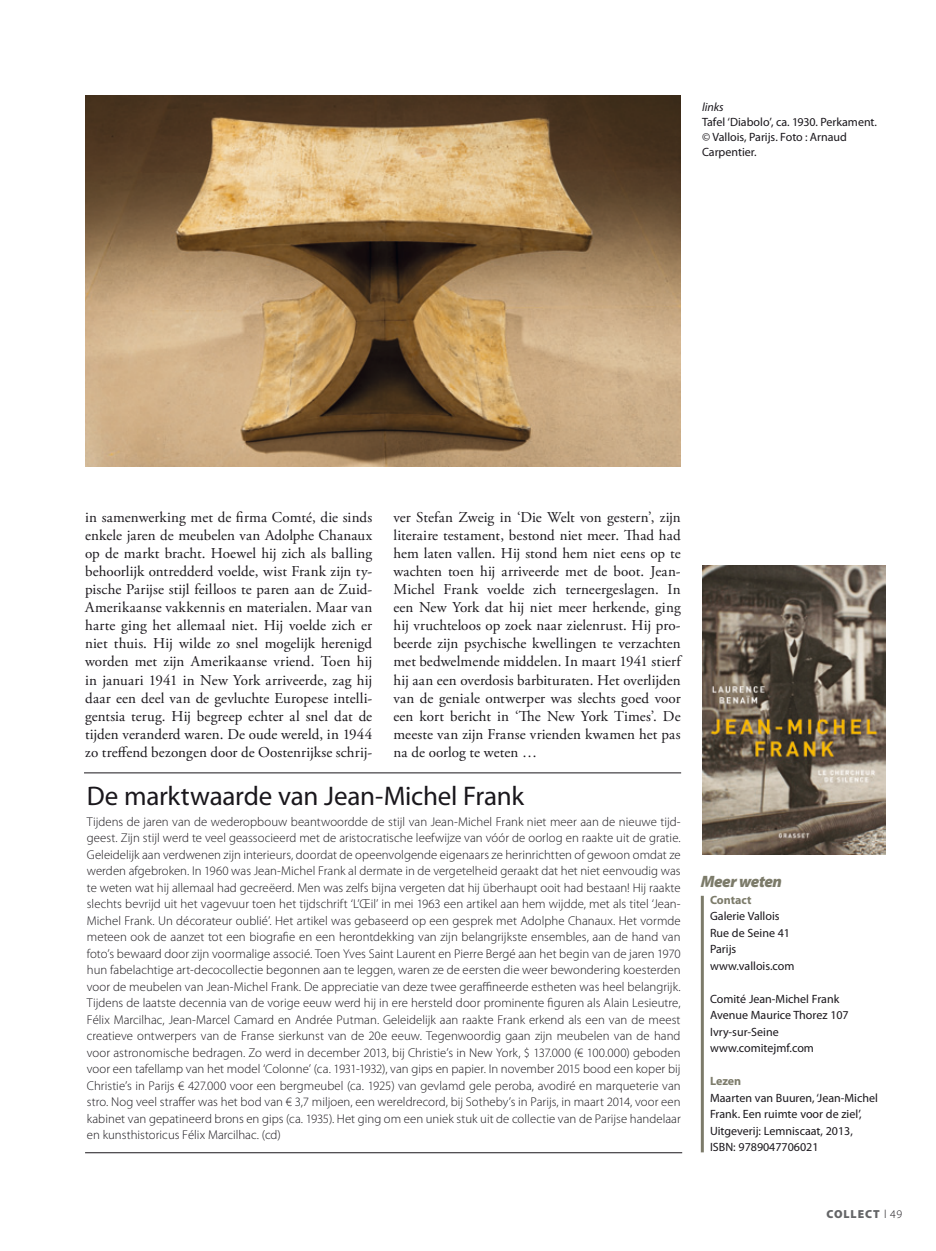
<style>
.page{position:relative;width:936px;height:1251px;background:#fff}
.page>*{position:absolute;margin:0;border:0;box-sizing:border-box;transform-origin:0 0}
.t1{font:27px "Myriad Pro";letter-spacing:-.01em;color:#1a171c}
.t2{font:italic 900 16.5px "Myriad Pro";letter-spacing:-.03em;color:#7c7b6a}
.t3{font:15px/18px "Adobe Garamond Pro";letter-spacing:.005em;color:#1a171c;text-align:justify}
.t4{font:300 12.75px/16.5px "Myriad Pro";color:#1a171c;text-align:justify}
.t5{font:12px/16.5px "Myriad Pro";color:#1a171c}
.t6{font:700 12px "Myriad Pro";color:#7c7b6a}
.t7{font:italic 12px "Myriad Pro";letter-spacing:-.005em;color:#1a171c}
.t8{font:900 11.7px "Myriad Pro";letter-spacing:.08em;color:#646567}
.s1{font-weight:300;color:#1a171c}
</style>
<div class="page">
<hr style="left:700px;top:895px;width:3px;height:257px;background:#7c7b6a">
<hr style="left:85px;top:1152px;width:597px;height:1px;background:#1a171c">
<hr style="left:84px;top:772px;width:597px;height:1px;background:#1a171c">
<img style="left:702px;top:565px;width:183px;height:289px">
<img style="left:85px;top:96px;width:595px;height:370px">
<p class="t7" style="left:702px;top:100px;width:23px">links</p>
<p class="t5" style="left:702px;top:115px;width:176px;line-height:15px">Tafel ‘Diabolo’, ca. 1930. Perkament. © Vallois, Parijs. Foto : Arnaud<br>Carpentier.</p>
<p class="t3" style="left:85px;top:509px;width:289px">in samenwerking met de firma Comté, die sinds enkele jaren de meubelen van Adolphe Chanaux op de markt bracht. Hoewel hij zich als balling behoorlijk ontredderd voelde, wist Frank zijn ty&shy;pische Parijse stijl feilloos te paren aan de Zuid-Amerikaanse vakkennis en materialen. Maar van harte ging het allemaal niet. Hij voelde zich er niet thuis. Hij wilde zo snel mogelijk herenigd worden met zijn Amerikaanse vriend. Toen hij in januari 1941 in New York arriveerde, zag hij daar een deel van de gevluchte Europese intelli&shy;gentsia terug. Hij begreep echter al snel dat de tijden veranderd waren. De oude wereld, in 1944 zo treffend bezongen door de Oostenrijkse schrij-</p>
<p class="t3" style="left:393px;top:509px;width:289px">ver Stefan Zweig in ‘Die Welt von gestern’, zijn literaire testament, bestond niet meer. Thad had hem laten vallen. Hij stond hem niet eens op te wachten toen hij arriveerde met de boot. Jean-Michel Frank voelde zich terneergeslagen. In een New York dat hij niet meer herkende, ging hij vruchteloos op zoek naar zielenrust. Hij pro&shy;beerde zijn psychische kwellingen te verzachten met bedwelmende middelen. In maart 1941 stierf hij aan een overdosis barbituraten. Het overlijden van de geniale ontwerper was slechts goed voor een kort bericht in ‘The New York Times’. De meeste van zijn Franse vrienden kwamen het pas na de oorlog te weten …</p>
<h1 class="t1" style="left:87px;top:780px;width:439px">De marktwaarde van Jean-Michel Frank</h1>
<p class="t4" style="left:87px;top:813px;width:595px">Tijdens de jaren van de wederopbouw beantwoordde de stijl van Jean-Michel Frank niet meer aan de nieuwe tijd&shy;geest. Zijn stijl werd te veel geassocieerd met de aristocratische leefwijze van vóór de oorlog en raakte uit de gratie.<br>Geleidelijk aan verdwenen zijn interieurs, doordat de opeenvolgende eigenaars ze herinrichtten of gewoon omdat ze werden afgebroken. In 1960 was Jean-Michel Frank al dermate in de vergetelheid geraakt dat het niet eenvoudig was te weten wat hij allemaal had gecreëerd. Men was zelfs bijna vergeten dat hij überhaupt ooit had bestaan! Hij raakte slechts bevrijd uit het vagevuur toen het tijdschrift ‘L’Œil’ in mei 1963 een artikel aan hem wijdde, met als titel ‘Jean-Michel Frank. Un décorateur oublié’. Het artikel was gebaseerd op een gesprek met Adolphe Chanaux. Het vormde meteen ook de aanzet tot een biografie en een herontdekking van zijn belangrijkste ensembles, aan de hand van foto’s bewaard door zijn voormalige associé. Toen Yves Saint Laurent en Pierre Bergé aan het begin van de jaren 1970 hun fabelachtige art-decocollectie begonnen aan te leggen, waren ze de eersten die weer bewondering koesterden voor de meubelen van Jean-Michel Frank. De appreciatie van deze twee geraffineerde estheten was heel belangrijk.<br>Tijdens de laatste decennia van de vorige eeuw werd hij in ere hersteld door prominente figuren als Alain Lesieutre, Félix Marcilhac, Jean-Marcel Camard en Andrée Putman. Geleidelijk aan raakte Frank erkend als een van de meest creatieve ontwerpers van de Franse sierkunst van de 20e eeuw. Tegenwoordig gaan zijn meubelen van de hand voor astronomische bedragen. Zo werd in december 2013, bij Christie’s in New York, $ 137.000 (€ 100.000) geboden voor een tafellamp van het model ‘Colonne’ (ca. 1931-1932), van gips en papier. In november 2015 bood een koper bij Christie’s in Parijs € 427.000 voor een bergmeubel (ca. 1925) van gevlamd gele peroba, avodiré en marqueterie van stro. Nog veel straffer was het bod van € 3,7 miljoen, een wereldrecord, bij Sotheby’s in Parijs, in maart 2014, voor een kabinet van gepatineerd brons en gips (ca. 1935). Het ging om een uniek stuk uit de collectie van de Parijse handelaar en kunsthistoricus Félix Marcilhac. (cd)</p>
<p class="t2" style="left:700px;top:871px;width:83px">Meer weten</p>
<p class="t6" style="left:710px;top:892px;width:43px">Contact</p>
<p class="t5" style="left:710px;top:908px;width:86px">Galerie Vallois<br>Rue de Seine 41<br>Parijs www.vallois.com</p>
<p class="t5" style="left:710px;top:990px;width:140px">Comité Jean-Michel Frank<br>Avenue Maurice Thorez 107<br>Ivry-sur-Seine www.comitejmf.com</p>
<p class="t6" style="left:710px;top:1074px;width:33px">Lezen</p>
<p class="t5" style="left:710px;top:1089px;width:169px">Maarten van Buuren, ‘Jean-Michel<br>Frank. Een ruimte voor de ziel’,<br>Uitgeverij: Lemniscaat, 2013,<br>ISBN: 9789047706021</p>
<p class="t8" style="left:826px;top:1207px;width:77px">COLLECT <span class="s1">l 49</span></p>
</div>
